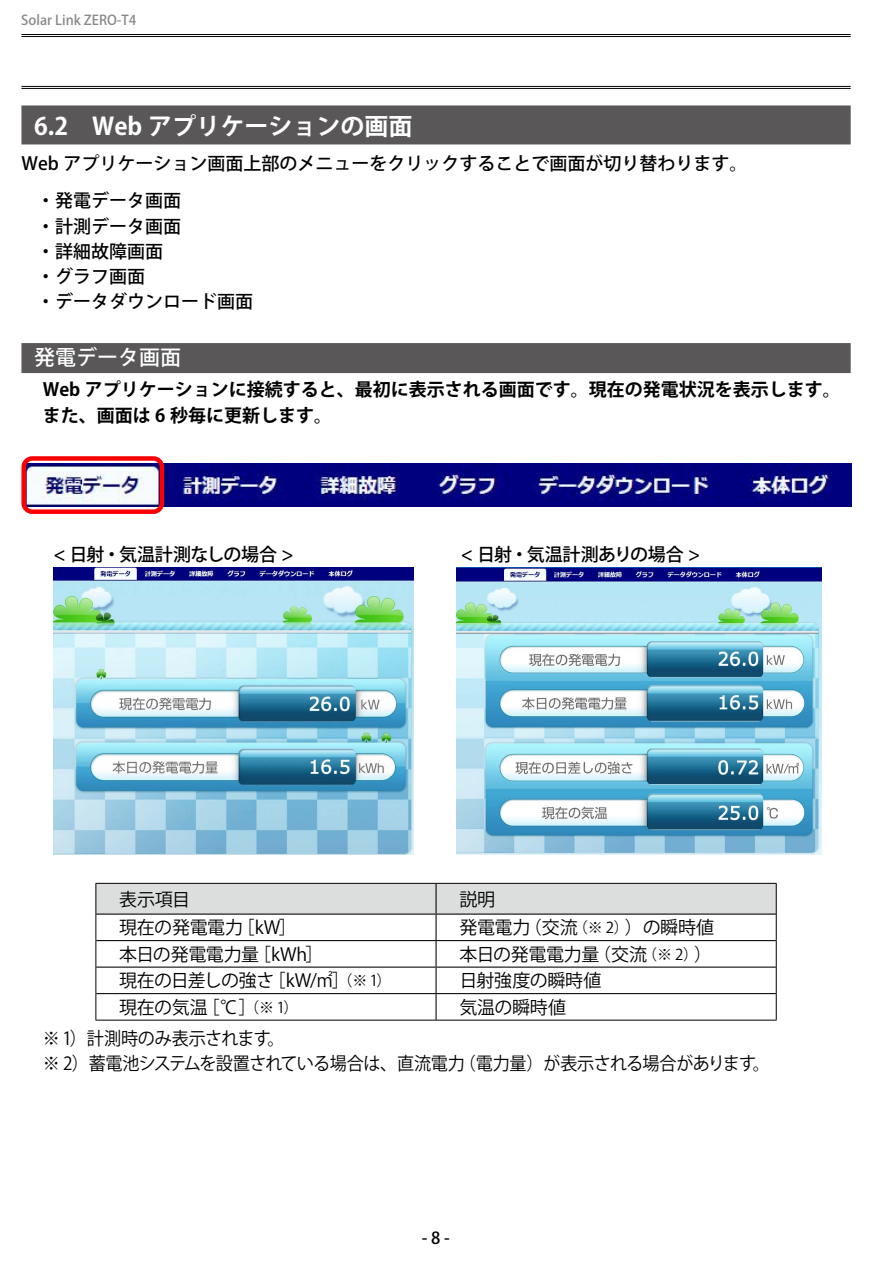
<style>
.page{position:relative;width:893px;height:1263px;background:#fff}
.page>*{position:absolute;margin:0;border:0;box-sizing:border-box;transform-origin:0 0}
.t1{font:700 24px "Koz Go Pro";color:#fff}
.t2{font:500 21px "Koz Go Pro";color:#fff}
.t3{font:18px "Koz Go Pro";letter-spacing:-.02em;color:#000}
.t4{font:500 18px/25.2px "Koz Go Pro";color:#000}
.t5{font:700 18px/25.2px "Koz Go Pro";color:#000}
.t6{font:18px/25.2px "Koz Go Pro";letter-spacing:-.02em;color:#000;scale:.95 1}
.t7{font:500 18px "Koz Go Pro";letter-spacing:-.02em;color:#000}
.t8{font:18px "Koz Go Pro";letter-spacing:-.04em;color:#000}
.t9{font:500 16.5px "Koz Go Pro";color:#000}
.t10{font:500 13.5px "Koz Go Pro";color:#898989}
.s1{font-size:15px}
</style>
<div class="page">
<hr style="left:21px;top:34px;width:830px;height:1px;background:#000">
<hr style="left:21px;top:36px;width:830px;height:1px;background:#000">
<hr style="left:21px;top:86px;width:830px;height:1px;background:#000">
<hr style="left:21px;top:88px;width:830px;height:1px;background:#000">
<div style="left:21px;top:105px;width:830px;height:39px;background:#595757"></div>
<div style="left:21px;top:343px;width:830px;height:30px;background:#595757"></div>
<img style="left:26px;top:463px;width:825px;height:44px">
<div style="left:21px;top:456px;width:143px;height:58px;border:4px solid #f00;border-radius:9px"></div>
<img style="left:53px;top:568px;width:361px;height:286px">
<img style="left:457px;top:568px;width:364px;height:286px">
<svg style="left:95px;top:883px;width:682px;height:137px"></svg>
<hr style="left:95px;top:1020px;width:341px;height:1px;background:#000">
<hr style="left:436px;top:1020px;width:341px;height:1px;background:#000">
<p class="t10" style="left:21px;top:11px;width:117px">Solar Link ZERO-T4</p>
<h1 class="t1" style="left:34px;top:111px;width:380px">6.2　Web アプリケーションの画面</h1>
<p class="t4" style="left:37px;top:145px;width:712px;line-height:37.8px;text-indent:-16px">Web アプリケーション画面上部のメニューをクリックすることで画面が切り替わります。・発電データ画面</p>
<p class="t4" style="left:37px;top:214px;width:217px">・計測データ画面<br>・詳細故障画面<br>・グラフ画面<br>・データダウンロード画面</p>
<p class="t2" style="left:34px;top:344px;width:149px">発電データ画面</p>
<p class="t5" style="left:43px;top:378px;width:800px">Web アプリケーションに接続すると、最初に表示される画面です。現在の発電状況を表示します。また、画面は 6 秒毎に更新します。</p>
<p class="t7" style="left:53px;top:543px;width:242px">&lt; 日射・気温計測なしの場合 &gt;</p>
<p class="t7" style="left:461px;top:543px;width:241px">&lt; 日射・気温計測ありの場合 &gt;</p>
<p class="t3" style="left:119px;top:887px;width:72px">表示項目</p>
<p class="t3" style="left:459px;top:887px;width:37px">説明</p>
<p class="t3" style="left:119px;top:916px;width:179px">現在の発電電力［kW］</p>
<p class="t3" style="left:459px;top:916px;width:256px">発電電力（交流<span class="s1">（※ 2）</span>）の瞬時値</p>
<p class="t3" style="left:119px;top:942px;width:206px">本日の発電電力量［kWh］</p>
<p class="t3" style="left:459px;top:942px;width:254px">本日の発電電力量（交流<span class="s1">（※ 2）</span>）</p>
<p class="t8" style="left:119px;top:969px;width:274px">現在の日差しの強さ［kW/㎡］<span class="s1">（※ 1）</span></p>
<p class="t3" style="left:459px;top:969px;width:143px">日射強度の瞬時値</p>
<p class="t3" style="left:119px;top:995px;width:181px">現在の気温［℃］<span class="s1">（※ 1）</span></p>
<p class="t3" style="left:459px;top:995px;width:108px">気温の瞬時値</p>
<p class="t6" style="left:43px;top:1026px;width:767px">※ 1）計測時のみ表示されます。<br>※ 2）蓄電池システムを設置されている場合は、直流電力（電力量）が表示される場合があります。</p>
<p class="t9" style="left:422px;top:1227px;width:29px">- 8 -</p>
</div>
